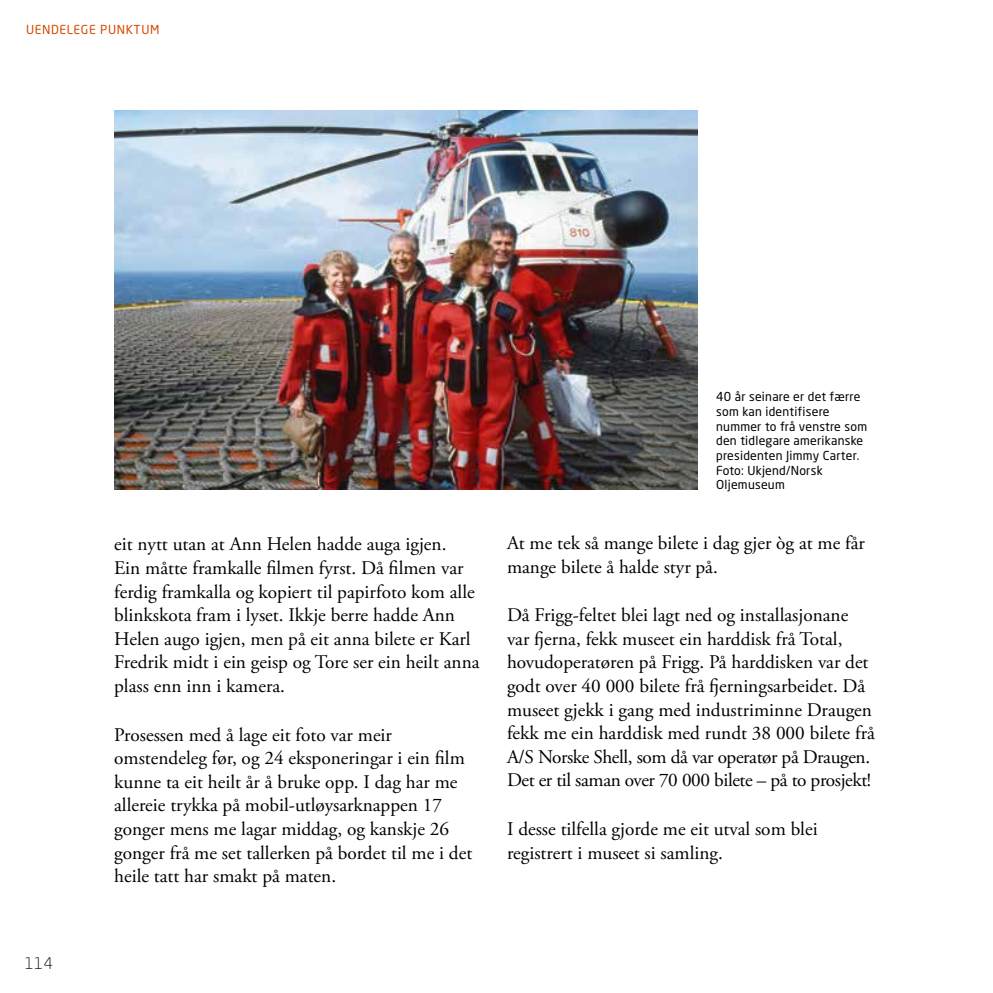
<style>
.page{position:relative;width:993px;height:993px;background:#fff}
.page>*{position:absolute;margin:0;border:0;box-sizing:border-box;transform-origin:0 0}
.t1{font:19.25px/23.6px "Adobe Garamond Pro";color:#000}
.t2{font:300 15.75px "Neo Sans Std";color:#000}
.t3{font:12.25px/14.7px "Neo Sans Std";letter-spacing:.02em;color:#000}
.t4{font:12.25px "Neo Sans Std";letter-spacing:.05em;color:#d54903}
</style>
<div class="page">
<img style="left:114px;top:110px;width:583px;height:379px">
<p class="t4" style="left:26px;top:22px;width:135px">UENDELEGE PUNKTUM</p>
<p class="t2" style="left:25px;top:953px;width:30px">114</p>
<p class="t1" style="left:114px;top:533px;width:367px">eit nytt utan at Ann Helen hadde auga igjen.<br>Ein måtte framkalle filmen fyrst. Då filmen var ferdig framkalla og kopiert til papirfoto kom alle blinkskota fram i lyset. Ikkje berre hadde Ann Helen augo igjen, men på eit anna bilete er Karl Fredrik midt i ein geisp og Tore ser ein heilt anna plass enn inn i kamera.</p>
<p class="t1" style="left:114px;top:723px;width:359px">Prosessen med å lage eit foto var meir omstendeleg før, og 24 eksponeringar i ein film kunne ta eit heilt år å bruke opp. I dag har me allereie trykka på mobil-utløysarknappen 17 gonger mens me lagar middag, og kanskje 26 gonger frå me set tallerken på bordet til me i det heile tatt har smakt på maten.</p>
<p class="t3" style="left:716px;top:389px;width:152px">40 år seinare er det færre som kan identifisere nummer to frå venstre som den tidlegare amerikanske presidenten Jimmy Carter.<br>Foto: Ukjend/Norsk<br>Oljemuseum</p>
<p class="t1" style="left:507px;top:531px;width:359px">At me tek så mange bilete i dag gjer òg at me får mange bilete å halde styr på.</p>
<p class="t1" style="left:507px;top:603px;width:369px">Då Frigg-feltet blei lagt ned og installasjonane var fjerna, fekk museet ein harddisk frå Total, hovudoperatøren på Frigg. På harddisken var det godt over 40 000 bilete frå fjerningsarbeidet. Då museet gjekk i gang med industriminne Draugen fekk me ein harddisk med rundt 38 000 bilete frå A/S Norske Shell, som då var operatør på Draugen.<br>Det er til saman over 70 000 bilete – på to prosjekt!</p>
<p class="t1" style="left:507px;top:817px;width:312px">I desse tilfella gjorde me eit utval som blei registrert i museet si samling.</p>
</div>
